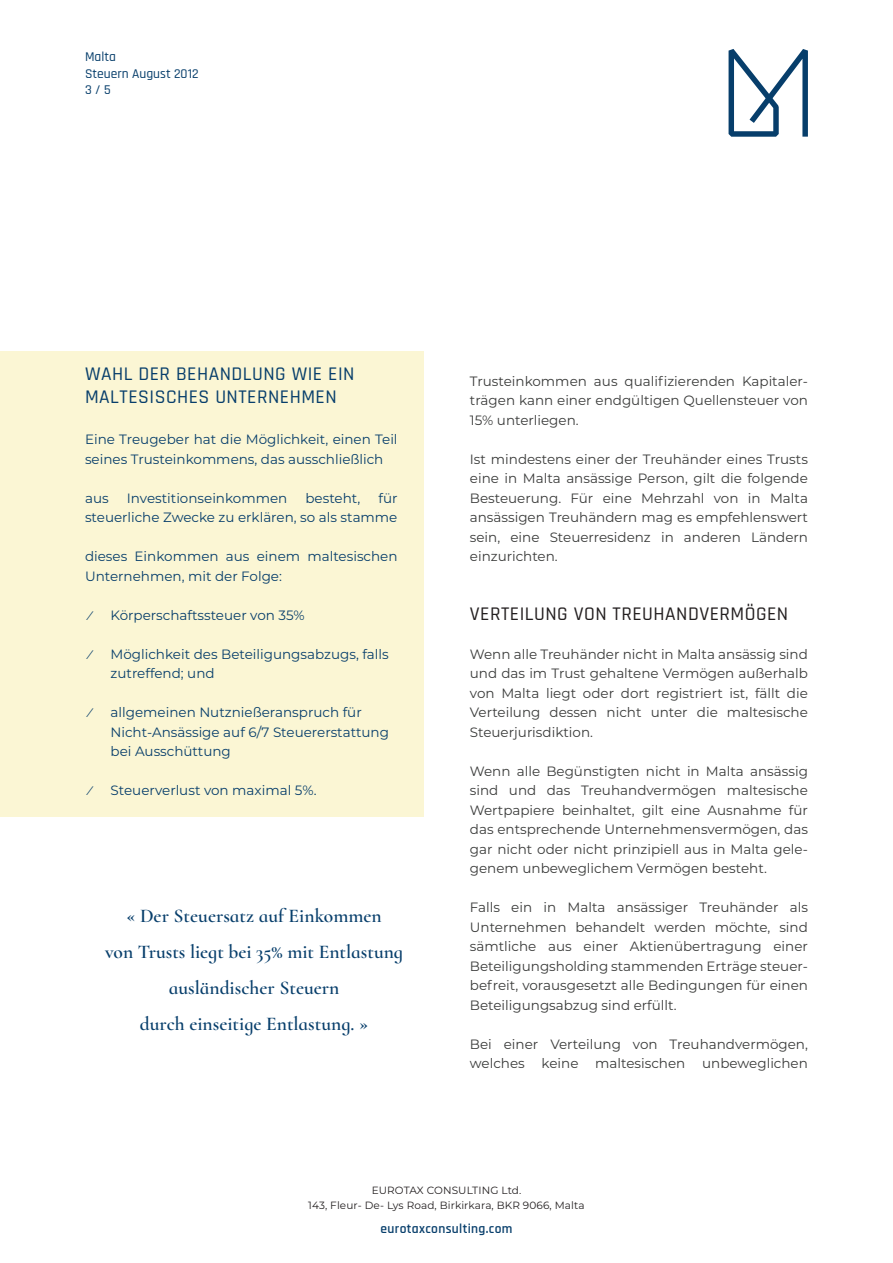
<style>
.page{position:relative;width:893px;height:1263px;background:#fff}
.page>*{position:absolute;margin:0;border:0;box-sizing:border-box;transform-origin:0 0}
.t1{font:19.5px/36px "Cormorant Infant Semi";color:#073e6b;text-align:center}
.t2{font:500 19.5px/23.4px "Rajdhani";letter-spacing:.025em;color:#073e6b}
.t3{font:500 19.5px "Rajdhani";letter-spacing:.025em;color:#231f20}
.t4{font:13.5px/19.5px "Montserrat";color:#3a3b3a;text-align:justify}
.t5{font:13.5px/19.5px "Montserrat";color:#073e6b}
.t6{font:500 13.5px/16.5px "Rajdhani";color:#073e6b}
.t7{font:600 13.5px "Rajdhani";letter-spacing:.025em;color:#073e6b}
.t8{font:10.5px/15px "Montserrat";letter-spacing:.01em;color:#231f20;text-align:center}
</style>
<div class="page">
<svg style="left:729px;top:49px;width:79px;height:88px"></svg>
<div style="left:0;top:351px;width:423px;height:465px;background:#fbf6d4"></div>
<p class="t6" style="left:85px;top:49px;width:115px">Malta<br>Steuern August 2012<br>3 / 5</p>
<h1 class="t2" style="left:85px;top:362px;width:271px">WAHL DER BEHANDLUNG WIE EIN<br>MALTESISCHES UNTERNEHMEN</h1>
<p class="t5" style="left:85px;top:429px;width:314px">Eine Treugeber hat die Möglichkeit, einen Teil seines Trusteinkommens, das ausschließlich</p>
<p class="t5" style="left:85px;top:487px;width:25px">aus</p>
<p class="t5" style="left:127px;top:487px;width:162px">Investitionseinkommen</p>
<p class="t5" style="left:305px;top:487px;width:56px">besteht,</p>
<p class="t5" style="left:85px;top:487px;width:314px;text-align:right">für<br>steuerliche Zwecke zu erklären, so als stamme</p>
<p class="t5" style="left:85px;top:546px;width:314px">dieses Einkommen aus einem maltesischen<br>Unternehmen, mit der Folge:</p>
<p class="t6" style="left:89px;top:607px;width:3px">⁄</p>
<p class="t5" style="left:111px;top:604px;width:196px">Körperschaftssteuer von 35%</p>
<p class="t6" style="left:89px;top:646px;width:3px">⁄</p>
<p class="t5" style="left:111px;top:643px;width:280px">Möglichkeit des Beteiligungsabzugs, falls zutreffend; und</p>
<p class="t6" style="left:89px;top:705px;width:3px">⁄</p>
<p class="t5" style="left:111px;top:702px;width:280px">allgemeinen Nutznießeranspruch für<br>Nicht-Ansässige auf 6/7 Steuererstattung bei Ausschüttung</p>
<p class="t6" style="left:89px;top:783px;width:3px">⁄</p>
<p class="t5" style="left:111px;top:780px;width:208px">Steuerverlust von maximal 5%.</p>
<h1 class="t1" style="left:105px;top:897px;width:300px">« Der Steuersatz auf Einkommen<br>von Trusts liegt bei 35% mit Entlastung ausländischer Steuern<br>durch einseitige Entlastung. »</h1>
<p class="t4" style="left:470px;top:370px;width:340px">Trusteinkommen aus qualifizierenden Kapitaler&shy;trägen kann einer endgültigen Quellensteuer von 15% unterliegen.</p>
<p class="t4" style="left:470px;top:448px;width:340px">Ist mindestens einer der Treuhänder eines Trusts eine in Malta ansässige Person, gilt die folgende Besteuerung. Für eine Mehrzahl von in Malta ansässigen Treuhändern mag es empfehlenswert sein, eine Steuerresidenz in anderen Ländern einzurichten.</p>
<h1 class="t3" style="left:470px;top:602px;width:320px">VERTEILUNG VON TREUHANDVERMÖGEN</h1>
<p class="t4" style="left:470px;top:643px;width:340px">Wenn alle Treuhänder nicht in Malta ansässig sind und das im Trust gehaltene Vermögen außerhalb von Malta liegt oder dort registriert ist, fällt die Verteilung dessen nicht unter die maltesische Steuerjurisdiktion.</p>
<p class="t4" style="left:470px;top:760px;width:340px">Wenn alle Begünstigten nicht in Malta ansässig sind und das Treuhandvermögen maltesische Wertpapiere beinhaltet, gilt eine Ausnahme für das entsprechende Unternehmensvermögen, das gar nicht oder nicht prinzipiell aus in Malta gele&shy;genem unbeweglichem Vermögen besteht.</p>
<p class="t4" style="left:470px;top:897px;width:340px">Falls ein in Malta ansässiger Treuhänder als Unternehmen behandelt werden möchte, sind sämtliche aus einer Aktienübertragung einer Beteiligungsholding stammenden Erträge steuer&shy;befreit, vorausgesetzt alle Bedingungen für einen Beteiligungsabzug sind erfüllt.</p>
<p class="t4" style="left:470px;top:1033px;width:340px">Bei einer Verteilung von Treuhandvermögen, welches keine maltesischen unbeweglichen</p>
<p class="t8" style="left:308px;top:1183px;width:278px">EUROTAX CONSULTING Ltd.<br>143, Fleur- De- Lys Road, Birkirkara, BKR 9066, Malta</p>
<p class="t7" style="left:380px;top:1221px;width:133px">eurotaxconsulting.com</p>
</div>
